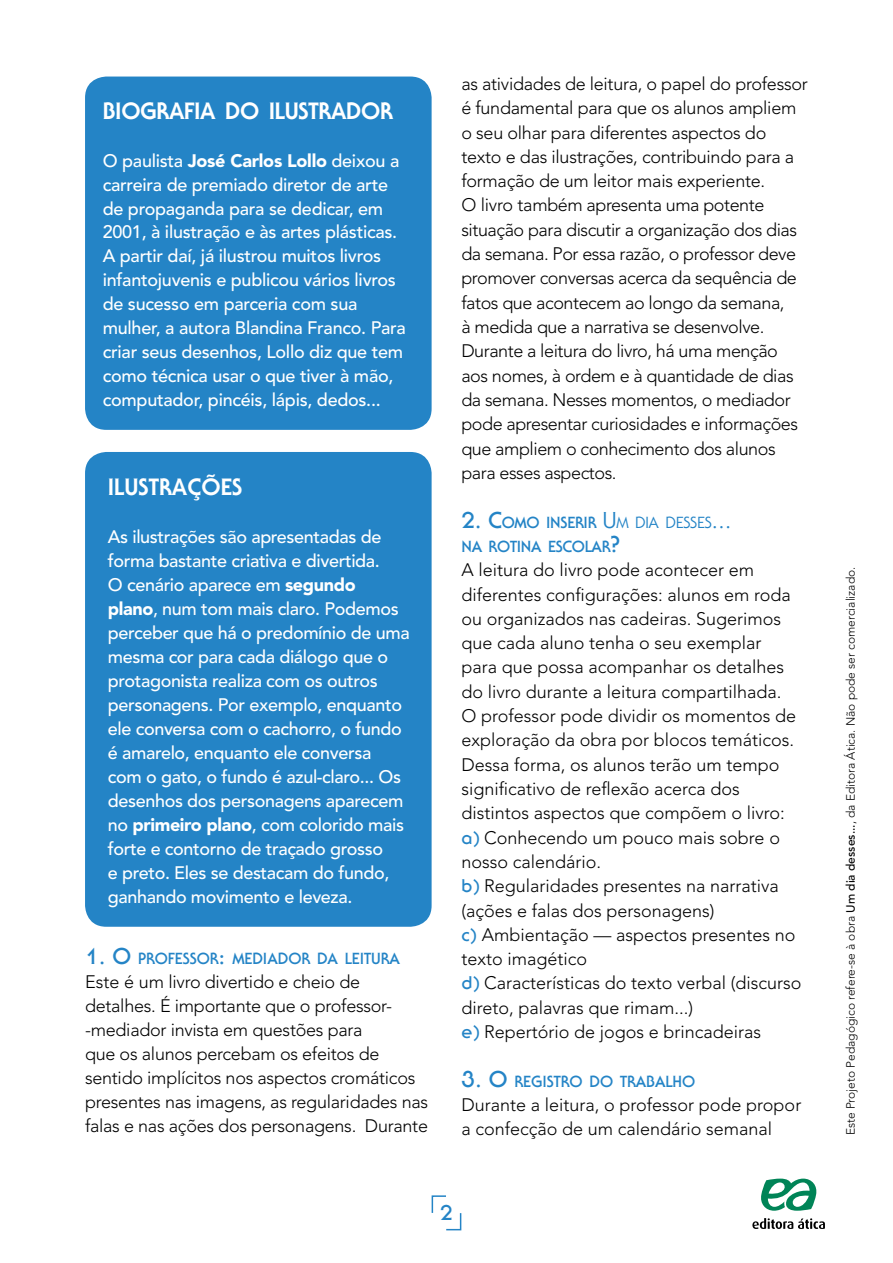
<style>
.page{position:relative;width:893px;height:1263px;background:#fff}
.page>*{position:absolute;margin:0;border:0;box-sizing:border-box;transform-origin:0 0}
.t1{font:800 23.1px "Serif Gothic";letter-spacing:-.015em;color:#fff}
.t2{font:700 21px "Serif Gothic";color:#2484c6}
.t3{font:300 18px/24.3px "Avenir";letter-spacing:-.015em;color:#000}
.t4{font:500 18px/24px "Avenir";letter-spacing:-.02em;color:#fff}
.t5{font:700 15.75px/24.3px "Serif Gothic";color:#2484c6}
.t6{font:300 12px "Avenir";color:#000}
.s1{font-weight:900}
.s2{font-size:22.5px}
.s3{font-weight:400;font-size:22.5px}
.s4{font-weight:400}
.s5{font-family:"Serif Gothic";font-weight:700;color:#2484c6}
.s6{font-weight:500}
</style>
<div class="page">
<svg style="left:431px;top:1195px;width:31px;height:36px"></svg>
<div style="left:85px;top:452px;width:347px;height:475px;background:#2484c6;border-radius:21px"></div>
<div style="left:85px;top:77px;width:347px;height:353px;background:#2484c6;border-radius:21px"></div>
<svg style="left:761px;top:1178px;width:56px;height:33px"></svg>
<svg style="left:752px;top:1218px;width:73px;height:11px"></svg>
<p class="t1" style="left:103px;top:96px;width:292px">BIOGRAFIA DO ILUSTRADOR</p>
<p class="t4" style="left:103px;top:149px;width:305px">O paulista <span class="s1">José Carlos Lollo</span> deixou a carreira de premiado diretor de arte de propaganda para se dedicar, em 2001, à ilustração e às artes plásticas.<br>A partir daí, já ilustrou muitos livros infantojuvenis e publicou vários livros de sucesso em parceria com sua mulher, a autora Blandina Franco. Para criar seus desenhos, Lollo diz que tem como técnica usar o que tiver à mão, computador, pincéis, lápis, dedos...</p>
<p class="t1" style="left:108px;top:472px;width:136px">ILUSTRAÇÕES</p>
<p class="t4" style="left:108px;top:525px;width:303px">As ilustrações são apresentadas de forma bastante criativa e divertida.<br>O cenário aparece em <span class="s1">segundo plano</span>, num tom mais claro. Podemos perceber que há o predomínio de uma mesma cor para cada diálogo que o protagonista realiza com os outros personagens. Por exemplo, enquanto ele conversa com o cachorro, o fundo é amarelo, enquanto ele conversa com o gato, o fundo é azul-claro... Os desenhos dos personagens aparecem no <span class="s1">primeiro plano</span>, com colorido mais forte e contorno de traçado grosso<br>e preto. Eles se destacam do fundo, ganhando movimento e leveza.</p>
<p class="t5" style="left:85px;top:947px;width:317px"><span class="s2">1. O</span> PROFESSOR<span class="s2">:</span> MEDIADOR DA LEITURA</p>
<p class="t3" style="left:85px;top:970px;width:345px">Este é um livro divertido e cheio de detalhes. É importante que o professor--mediador invista em questões para<br>que os alunos percebam os efeitos de sentido implícitos nos aspectos cromáticos presentes nas imagens, as regularidades nas falas e nas ações dos personagens. Durante</p>
<p class="t3" style="left:461px;top:72px;width:348px">as atividades de leitura, o papel do professor é fundamental para que os alunos ampliem o seu olhar para diferentes aspectos do texto e das ilustrações, contribuindo para a formação de um leitor mais experiente.<br>O livro também apresenta uma potente situação para discutir a organização dos dias da semana. Por essa razão, o professor deve promover conversas acerca da sequência de fatos que acontecem ao longo da semana,<br>à medida que a narrativa se desenvolve.<br>Durante a leitura do livro, há uma menção aos nomes, à ordem e à quantidade de dias da semana. Nesses momentos, o mediador pode apresentar curiosidades e informações que ampliem o conhecimento dos alunos para esses aspectos.</p>
<p class="t5" style="left:461px;top:510px;width:272px"><span class="s2">2. C</span>OMO INSERIR <span class="s3">U</span><span class="s4">M DIA DESSES</span><span class="s3">...<br></span>NA ROTINA ESCOLAR<span class="s2">?</span></p>
<p class="t3" style="left:461px;top:558px;width:342px">A leitura do livro pode acontecer em diferentes configurações: alunos em roda ou organizados nas cadeiras. Sugerimos que cada aluno tenha o seu exemplar para que possa acompanhar os detalhes do livro durante a leitura compartilhada.<br>O professor pode dividir os momentos de exploração da obra por blocos temáticos.<br>Dessa forma, os alunos terão um tempo significativo de reflexão acerca dos distintos aspectos que compõem o livro: <span class="s5">a)</span> Conhecendo um pouco mais sobre o nosso calendário.<br><span class="s5">b)</span> Regularidades presentes na narrativa (ações e falas dos personagens)<br><span class="s5">c)</span> Ambientação — aspectos presentes no texto imagético<br><span class="s5">d)</span> Características do texto verbal (discurso direto, palavras que rimam...)<br><span class="s5">e)</span> Repertório de jogos e brincadeiras</p>
<p class="t5" style="left:461px;top:1069px;width:235px"><span class="s2">3. O</span> REGISTRO DO TRABALHO</p>
<p class="t3" style="left:461px;top:1093px;width:341px">Durante a leitura, o professor pode propor a confecção de um calendário semanal</p>
<p class="t2" style="left:440px;top:1201px;width:14px">2</p>
<p class="t6" style="left:843px;top:1135px;width:570px;rotate:-90deg">Este Projeto Pedagógico refere-se à obra <span class="s6">Um dia desses...</span>, da Editora Ática. Não pode ser comercializado.</p>
</div>
